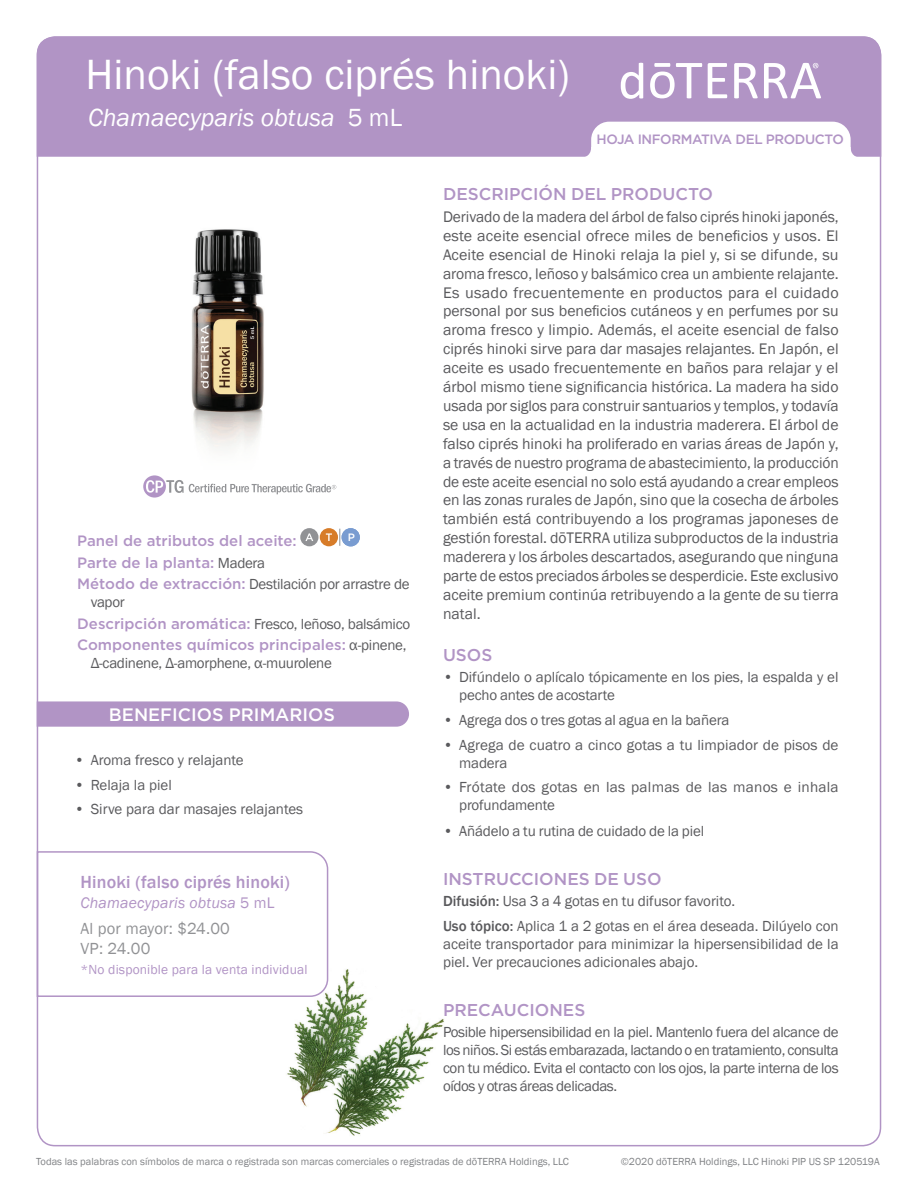
<style>
.page{position:relative;width:918px;height:1188px;background:#fff}
.page>*{position:absolute;margin:0;border:0;box-sizing:border-box;transform-origin:0 0}
.t1{font:43.5px "Franklin Gothic";color:#fff}
.t2{font:italic 25.5px "Franklin Gothic";color:#fff}
.t3{font:500 18px "Franklin Gothic";letter-spacing:.01em;color:#b194c5}
.t4{font:500 18px "Gotham";color:#fff}
.t5{font:500 17.1px "Gotham";color:#b194c5}
.t6{font:16.5px/19.8px "Franklin Gothic";letter-spacing:.01em;color:#919295}
.t7{font:15.75px/18.9px "Franklin Gothic";color:#5a5a5d;text-align:justify}
.t8{font:italic 15.75px "Franklin Gothic";letter-spacing:.01em;color:#b194c5}
.t9{font:15px/18px "Franklin Gothic";letter-spacing:-.005em;color:#5a5a5d}
.t10{font:500 15px "Gotham";color:#b194c5}
.t11{font:15px/18px "Franklin Gothic";letter-spacing:.015em;color:#5a5a5d}
.t12{font:13.5px "Franklin Gothic";letter-spacing:.01em;color:#b194c5}
.t13{font:500 13.5px "Gotham";letter-spacing:-.03em;color:#b194c5}
.t14{font:500 10.65px "Gotham";color:#fff}
.t15{font:10.5px "Franklin Gothic";color:#808285}
.s1{font-style:normal}
.s2{font-family:"Franklin Gothic";font-weight:400;color:#5a5a5d}
.s3{font-family:"Gotham";font-weight:500;color:#b194c5}
.s4{font-weight:500}
</style>
<div class="page">
<img style="left:287px;top:969px;width:157px;height:167px">
<div style="left:37px;top:36px;width:844px;height:121px;background:#b194c5"></div>
<svg style="left:734px;top:63px;width:24px;height:35px"></svg>
<svg style="left:708px;top:63px;width:19px;height:35px"></svg>
<svg style="left:650px;top:63px;width:52px;height:35px"></svg>
<svg style="left:621px;top:63px;width:22px;height:36px"></svg>
<svg style="left:764px;top:63px;width:57px;height:35px"></svg>
<svg style="left:339px;top:529px;width:1px;height:17px"></svg>
<div style="left:300px;top:528px;width:18px;height:18px;background:#919295;border-radius:50%"></div>
<svg style="left:305px;top:533px;width:8px;height:8px"></svg>
<div style="left:320px;top:528px;width:18px;height:18px;background:#d77c29;border-radius:50%"></div>
<svg style="left:326px;top:533px;width:6px;height:8px"></svg>
<div style="left:342px;top:528px;width:18px;height:18px;background:#799cd1;border-radius:50%"></div>
<svg style="left:37px;top:701px;width:372px;height:26px;background:#b397c7"></svg>
<svg style="left:36px;top:850px;width:293px;height:148px"></svg>
<svg style="left:143px;top:475px;width:193px;height:23px"></svg>
<img style="left:191px;top:229px;width:73px;height:220px">
<svg style="left:581px;top:122px;width:280px;height:35px"></svg>
<h1 class="t1" style="left:85px;top:48px;width:486px">Hinoki (falso ciprés hinoki)</h1>
<h2 class="t2" style="left:88px;top:101px;width:316px">Chamaecyparis obtusa <span class="s1">5 mL</span></h2>
<p class="t13" style="left:597px;top:131px;width:249px">HOJA INFORMATIVA DEL PRODUCTO</p>
<p class="t10" style="left:77px;top:531px;width:221px">Panel de atributos del aceite:</p>
<p class="t14" style="left:348px;top:530px;width:9px">P</p>
<p class="t10" style="left:77px;top:553px;width:190px">Parte de la planta: <span class="s2">Madera</span></p>
<p class="t9" style="left:91px;top:576px;width:320px;text-indent:-14px"><span class="s3">Método de extracción:</span> Destilación por arrastre de vapor</p>
<p class="t9" style="left:77px;top:615px;width:335px"><span class="s3">Descripción aromática:</span> Fresco, leñoso, balsámico</p>
<p class="t10" style="left:77px;top:635px;width:331px">Componentes químicos principales: <span class="s2">α-pinene,</span></p>
<p class="t9" style="left:91px;top:654px;width:243px">Δ-cadinene, Δ-amorphene, α-muurolene</p>
<p class="t4" style="left:109px;top:703px;width:228px">BENEFICIOS PRIMARIOS</p>
<p class="t9" style="left:75px;top:751px;width:171px">• Aroma fresco y relajante</p>
<p class="t9" style="left:75px;top:776px;width:99px">• Relaja la piel</p>
<p class="t9" style="left:75px;top:801px;width:230px">• Sirve para dar masajes relajantes</p>
<p class="t3" style="left:81px;top:871px;width:211px">Hinoki (falso ciprés hinoki)</p>
<p class="t8" style="left:81px;top:893px;width:195px">Chamaecyparis obtusa <span class="s1">5 mL</span></p>
<p class="t6" style="left:81px;top:919px;width:151px">Al por mayor: $24.00<br>VP: 24.00</p>
<p class="t12" style="left:81px;top:961px;width:228px">*No disponible para la venta individual</p>
<p class="t5" style="left:443px;top:182px;width:272px">DESCRIPCIÓN DEL PRODUCTO</p>
<p class="t7" style="left:443px;top:208px;width:397px">Derivado de la madera del árbol de falso ciprés hinoki japonés, este aceite esencial ofrece miles de beneficios y usos. El Aceite esencial de Hinoki relaja la piel y, si se difunde, su aroma fresco, leñoso y balsámico crea un ambiente relajante.<br>Es usado frecuentemente en productos para el cuidado personal por sus beneficios cutáneos y en perfumes por su aroma fresco y limpio. Además, el aceite esencial de falso ciprés hinoki sirve para dar masajes relajantes. En Japón, el aceite es usado frecuentemente en baños para relajar y el árbol mismo tiene significancia histórica. La madera ha sido usada por siglos para construir santuarios y templos, y todavía se usa en la actualidad en la industria maderera. El árbol de falso ciprés hinoki ha proliferado en varias áreas de Japón y, a través de nuestro programa de abastecimiento, la producción de este aceite esencial no solo está ayudando a crear empleos en las zonas rurales de Japón, sino que la cosecha de árboles también está contribuyendo a los programas japoneses de gestión forestal. dōTERRA utiliza subproductos de la industria maderera y los árboles descartados, asegurando que ninguna parte de estos preciados árboles se desperdicie. Este exclusivo aceite premium continúa retribuyendo a la gente de su tierra natal.</p>
<p class="t5" style="left:443px;top:644px;width:51px">USOS</p>
<p class="t9" style="left:459px;top:669px;width:381px;text-indent:-16px">• Difúndelo o aplícalo tópicamente en los pies, la espalda y el pecho antes de acostarte</p>
<p class="t9" style="left:443px;top:711px;width:288px">• Agrega dos o tres gotas al agua en la bañera</p>
<p class="t9" style="left:459px;top:736px;width:381px;text-indent:-16px">• Agrega de cuatro a cinco gotas a tu limpiador de pisos de madera</p>
<p class="t11" style="left:459px;top:779px;width:381px;text-indent:-16px">• Frótate dos gotas en las palmas de las manos e inhala profundamente</p>
<p class="t9" style="left:443px;top:822px;width:263px">• Añádelo a tu rutina de cuidado de la piel</p>
<p class="t5" style="left:443px;top:868px;width:220px">INSTRUCCIONES DE USO</p>
<p class="t9" style="left:443px;top:889px;width:397px;line-height:24.8px"><span class="s4">Difusión:</span> Usa 3 a 4 gotas en tu difusor favorito.<br><span class="s4">Uso tópico:</span> Aplica 1 a 2 gotas en el área deseada. Dilúyelo con</p>
<p class="t9" style="left:443px;top:935px;width:397px">aceite transportador para minimizar la hipersensibilidad de la piel. Ver precauciones adicionales abajo.</p>
<p class="t5" style="left:443px;top:998px;width:144px">PRECAUCIONES</p>
<p class="t9" style="left:443px;top:1023px;width:397px;text-align:justify">Posible hipersensibilidad en la piel. Mantenlo fuera del alcance de los niños. Si estás embarazada, lactando o en tratamiento, consulta con tu médico. Evita el contacto con los ojos, la parte interna de los oídos y otras áreas delicadas.</p>
<p class="t15" style="left:36px;top:1155px;width:534px">Todas las palabras con símbolos de marca o registrada son marcas comerciales o registradas de dōTERRA Holdings, LLC</p>
<p class="t15" style="left:621px;top:1155px;width:260px">©2020 dōTERRA Holdings, LLC Hinoki PIP US SP 120519A</p>
</div>
